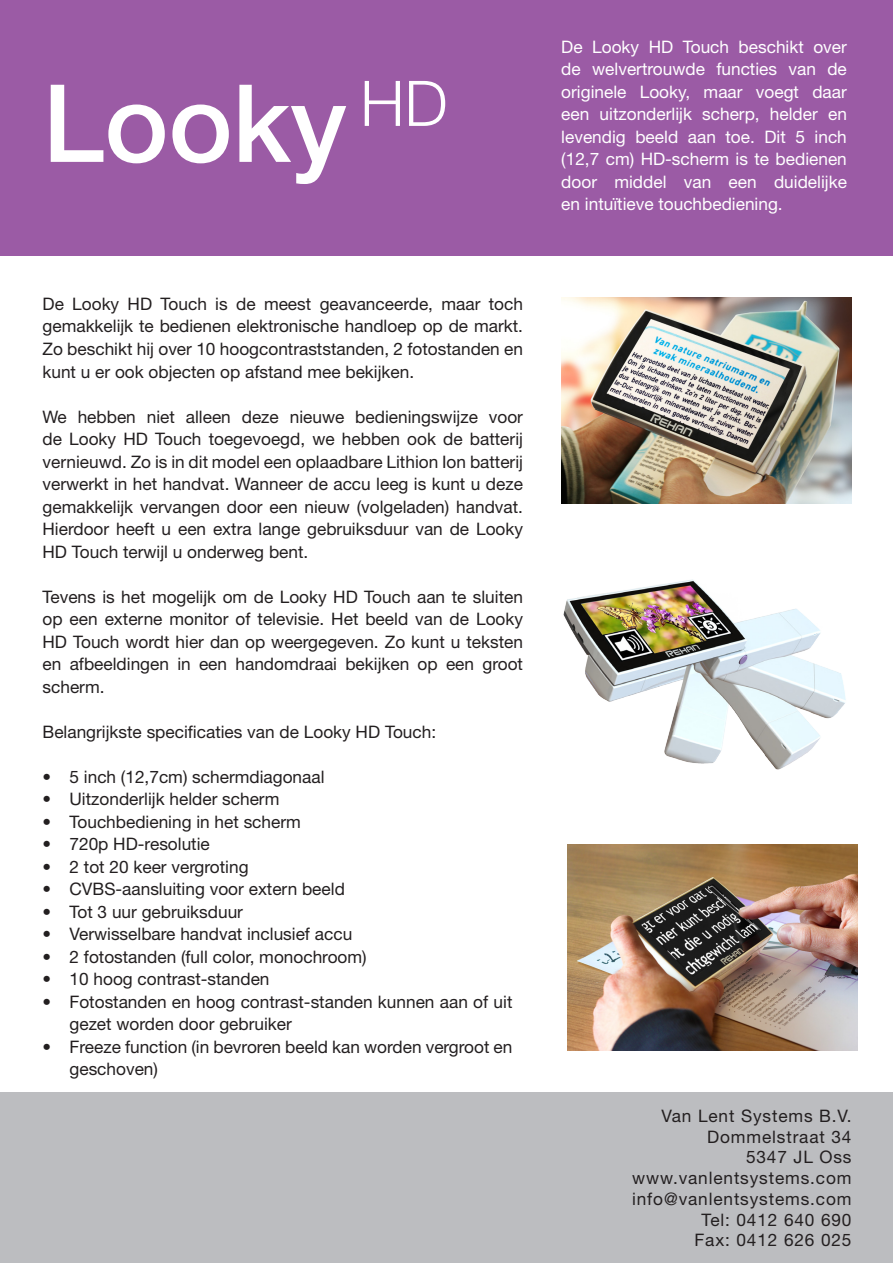
<style>
.page{position:relative;width:893px;height:1263px;background:#fff}
.page>*{position:absolute;margin:0;border:0;box-sizing:border-box;transform-origin:0 0}
.t1{font:500 108px "Helvetica Neue LT Std";color:#fff}
.t2{font:17.25px/22.5px "Helvetica Neue LT Std";color:#231f20;text-align:justify}
.t3{font:17.25px/22.5px "Helvetica Neue LT Std";color:#fff;text-align:justify}
.t4{font:17.25px "Helvetica Neue LT Std";letter-spacing:.05em;color:#231f20}
</style>
<div class="page">
<div style="left:0;top:0;width:893px;height:255px;background:#9b5ba5"></div>
<img style="left:561px;top:298px;width:290px;height:206px">
<img style="left:563px;top:579px;width:283px;height:191px">
<img style="left:567px;top:844px;width:290px;height:206px">
<div style="left:0;top:1093px;width:893px;height:170px;background:#bcbdc0"></div>
<p class="t1" style="left:43px;top:59px;width:407px">Looky <sup>HD</sup></p>
<p class="t2" style="left:43px;top:292px;width:482px">De Looky HD Touch is de meest geavanceerde, maar toch gemakkelijk te bedienen elektronische handloep op de markt.<br>Zo beschikt hij over 10 hoogcontraststanden, 2 fotostanden en kunt u er ook objecten op afstand mee bekijken.</p>
<p class="t2" style="left:43px;top:405px;width:482px">We hebben niet alleen deze nieuwe bedieningswijze voor de Looky HD Touch toegevoegd, we hebben ook de batterij vernieuwd. Zo is in dit model een oplaadbare Lithion Ion batterij verwerkt in het handvat. Wanneer de accu leeg is kunt u deze gemakkelijk vervangen door een nieuw (volgeladen) handvat.<br>Hierdoor heeft u een extra lange gebruiksduur van de Looky HD Touch terwijl u onderweg bent.</p>
<p class="t2" style="left:43px;top:585px;width:482px">Tevens is het mogelijk om de Looky HD Touch aan te sluiten op een externe monitor of televisie. Het beeld van de Looky HD Touch wordt hier dan op weergegeven. Zo kunt u teksten en afbeeldingen in een handomdraai bekijken op een groot scherm.</p>
<p class="t2" style="left:43px;top:720px;width:395px">Belangrijkste specificaties van de Looky HD Touch:</p>
<p class="t2" style="left:43px;top:765px;width:284px">• 5 inch (12,7cm) schermdiagonaal</p>
<p class="t2" style="left:43px;top:787px;width:238px">• Uitzonderlijk helder scherm</p>
<p class="t2" style="left:43px;top:810px;width:260px">• Touchbediening in het scherm</p>
<p class="t2" style="left:43px;top:832px;width:169px">• 720p HD-resolutie</p>
<p class="t2" style="left:43px;top:855px;width:208px">• 2 tot 20 keer vergroting</p>
<p class="t2" style="left:43px;top:877px;width:304px">• CVBS-aansluiting voor extern beeld</p>
<p class="t2" style="left:43px;top:900px;width:202px">• Tot 3 uur gebruiksduur</p>
<p class="t2" style="left:43px;top:922px;width:311px">• Verwisselbare handvat inclusief accu</p>
<p class="t2" style="left:43px;top:945px;width:326px">• 2 fotostanden (full color, monochroom)</p>
<p class="t2" style="left:43px;top:967px;width:229px">• 10 hoog contrast-standen</p>
<p class="t2" style="left:70px;top:990px;width:444px;text-indent:-27px">• Fotostanden en hoog contrast-standen kunnen aan of uit gezet worden door gebruiker</p>
<p class="t2" style="left:70px;top:1035px;width:444px;text-indent:-27px">• Freeze function (in bevroren beeld kan worden vergroot en geschoven)</p>
<p class="t3" style="left:561px;top:35px;width:287px">De Looky HD Touch beschikt over de welvertrouwde functies van de originele Looky, maar voegt daar een uitzonderlijk scherp, helder en levendig beeld aan toe. Dit 5 inch (12,7 cm) HD-scherm is te bedienen door middel van een duidelijke en intuïtieve touchbediening.</p>
<p class="t4" style="left:661px;top:1105px;width:192px">Van Lent Systems B.V.</p>
<p class="t4" style="left:707px;top:1126px;width:146px">Dommelstraat 34</p>
<p class="t4" style="left:746px;top:1147px;width:107px">5347 JL Oss</p>
<p class="t4" style="left:632px;top:1168px;width:221px">www.vanlentsystems.com</p>
<p class="t4" style="left:632px;top:1188px;width:221px">info@vanlentsystems.com</p>
<p class="t4" style="left:701px;top:1209px;width:151px">Tel: 0412 640 690</p>
<p class="t4" style="left:694px;top:1230px;width:158px">Fax: 0412 626 025</p>
</div>
